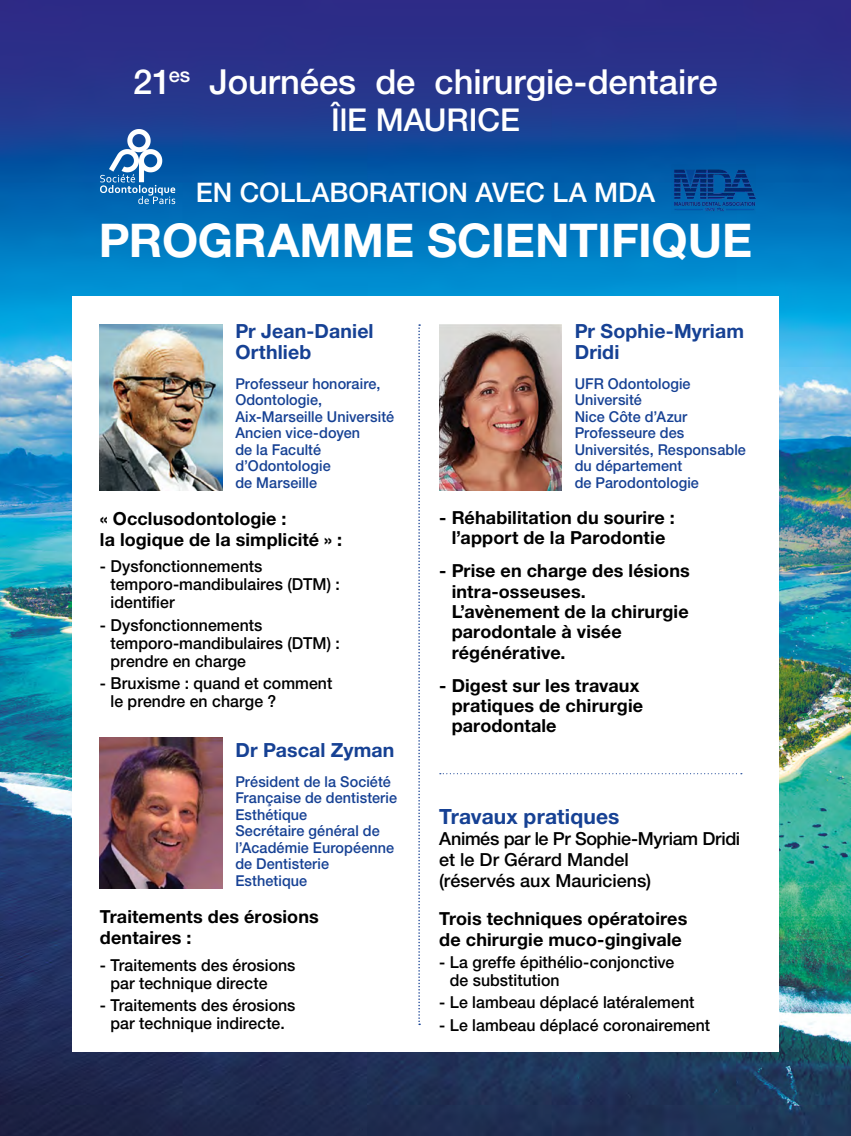
<style>
.page{position:relative;width:851px;height:1136px;background:#fff}
.page>*{position:absolute;margin:0;border:0;box-sizing:border-box;transform-origin:0 0}
.t1{font:700 46.5px "Helvetica Neue LT Std";letter-spacing:-.005em;color:#fff}
.t2{font:500 34.5px "Helvetica Neue LT Std";letter-spacing:-.005em;color:#fff}
.t3{font:500 31.5px "Helvetica Neue LT Std";letter-spacing:-.005em;color:#fff}
.t4{font:500 27px "Helvetica Neue LT Std";letter-spacing:-.005em;color:#fff}
.t5{font:700 21px "Helvetica Neue LT Std";letter-spacing:.01em;color:#164194}
.t6{font:700 19.5px/21px "Helvetica Neue LT Std";letter-spacing:.005em;color:#164194}
.t7{font:700 18px/20.2px "Helvetica Neue LT Std";letter-spacing:.005em;color:#000}
.t8{font:500 18px/21px "Helvetica Neue LT Std";color:#000}
.t9{font:500 16.5px/18px "Helvetica Neue LT Std";letter-spacing:.005em;color:#000;scale:.96 1}
.t10{font:500 15px/16.5px "Helvetica Neue LT Std";letter-spacing:.005em;color:#164194;scale:.96 1}
</style>
<div class="page">
<img style="left:0;top:0;width:850px;height:1135px">
<div style="left:72px;top:296px;width:706px;height:755px;background:#fff"></div>
<img style="left:100px;top:324px;width:122px;height:166px">
<img style="left:439px;top:324px;width:123px;height:166px">
<img style="left:100px;top:737px;width:122px;height:151px">
<svg style="left:418px;top:324px;width:2px;height:700px"></svg>
<svg style="left:440px;top:773px;width:301px;height:1px"></svg>
<img style="left:671px;top:164px;width:84px;height:49px">
<img style="left:92px;top:121px;width:90px;height:90px">
<h2 class="t2" style="left:133px;top:61px;width:585px">21<sup>es</sup> Journées de chirurgie-dentaire</h2>
<h3 class="t3" style="left:331px;top:101px;width:190px">ÎlE MAURICE</h3>
<h3 class="t4" style="left:196px;top:176px;width:460px">EN COLLABORATION AVEC LA MDA</h3>
<h1 class="t1" style="left:99px;top:212px;width:655px">PROGRAMME SCIENTIFIQUE</h1>
<p class="t6" style="left:235px;top:320px;width:140px">Pr Jean-Daniel<br>Orthlieb</p>
<p class="t10" style="left:235px;top:375px;width:167px">Professeur honoraire,<br>Odontologie,<br>Aix-Marseille Université<br>Ancien vice-doyen<br>de la Faculté d’Odontologie<br>de Marseille</p>
<p class="t7" style="left:100px;top:507px;width:244px;line-height:21px">« Occlusodontologie :<br>la logique de la simplicité » :</p>
<p class="t9" style="left:110px;top:557px;width:240px;text-indent:-11px">- Dysfonctionnements temporo-mandibulaires (DTM) : identifier</p>
<p class="t9" style="left:110px;top:615px;width:240px;text-indent:-11px">- Dysfonctionnements temporo-mandibulaires (DTM) : prendre en charge</p>
<p class="t9" style="left:110px;top:674px;width:232px;text-indent:-11px">- Bruxisme : quand et comment le prendre en charge ?</p>
<p class="t6" style="left:235px;top:739px;width:161px">Dr Pascal Zyman</p>
<p class="t10" style="left:235px;top:773px;width:170px">Président de la Société<br>Française de dentisterie<br>Esthétique<br>Secrétaire général de l’Académie Européenne de Dentisterie<br>Esthetique</p>
<p class="t7" style="left:100px;top:905px;width:220px;line-height:21px">Traitements des érosions dentaires :</p>
<p class="t9" style="left:110px;top:955px;width:194px;text-indent:-11px">- Traitements des érosions par technique directe</p>
<p class="t9" style="left:100px;top:995px;width:205px;text-align:center">- Traitements des érosions par technique indirecte.</p>
<p class="t6" style="left:574px;top:320px;width:171px">Pr Sophie-Myriam<br>Dridi</p>
<p class="t10" style="left:574px;top:375px;width:180px">UFR Odontologie<br>Université<br>Nice Côte d’Azur<br>Professeure des<br>Universités, Responsable du département<br>de Parodontologie</p>
<p class="t7" style="left:439px;top:507px;width:237px;text-align:center">- Réhabilitation du sourire : l’apport de la Parodontie</p>
<p class="t7" style="left:451px;top:560px;width:240px;text-indent:-12px">- Prise en charge des lésions intra-osseuses.<br>L’avènement de la chirurgie parodontale à visée régénérative.</p>
<p class="t7" style="left:451px;top:674px;width:193px;text-indent:-12px">- Digest sur les travaux pratiques de chirurgie parodontale</p>
<p class="t5" style="left:439px;top:803px;width:182px">Travaux pratiques</p>
<p class="t8" style="left:439px;top:828px;width:302px">Animés par le Pr Sophie-Myriam Dridi et le Dr Gérard Mandel<br>(réservés aux Mauriciens)</p>
<p class="t7" style="left:439px;top:907px;width:249px;line-height:21px">Trois techniques opératoires de chirurgie muco-gingivale</p>
<p class="t9" style="left:450px;top:952px;width:235px;text-indent:-11px">- La greffe épithélio-conjonctive de substitution</p>
<p class="t9" style="left:439px;top:993px;width:267px">- Le lambeau déplacé latéralement</p>
<p class="t9" style="left:439px;top:1015px;width:283px">- Le lambeau déplacé coronairement</p>
</div>
